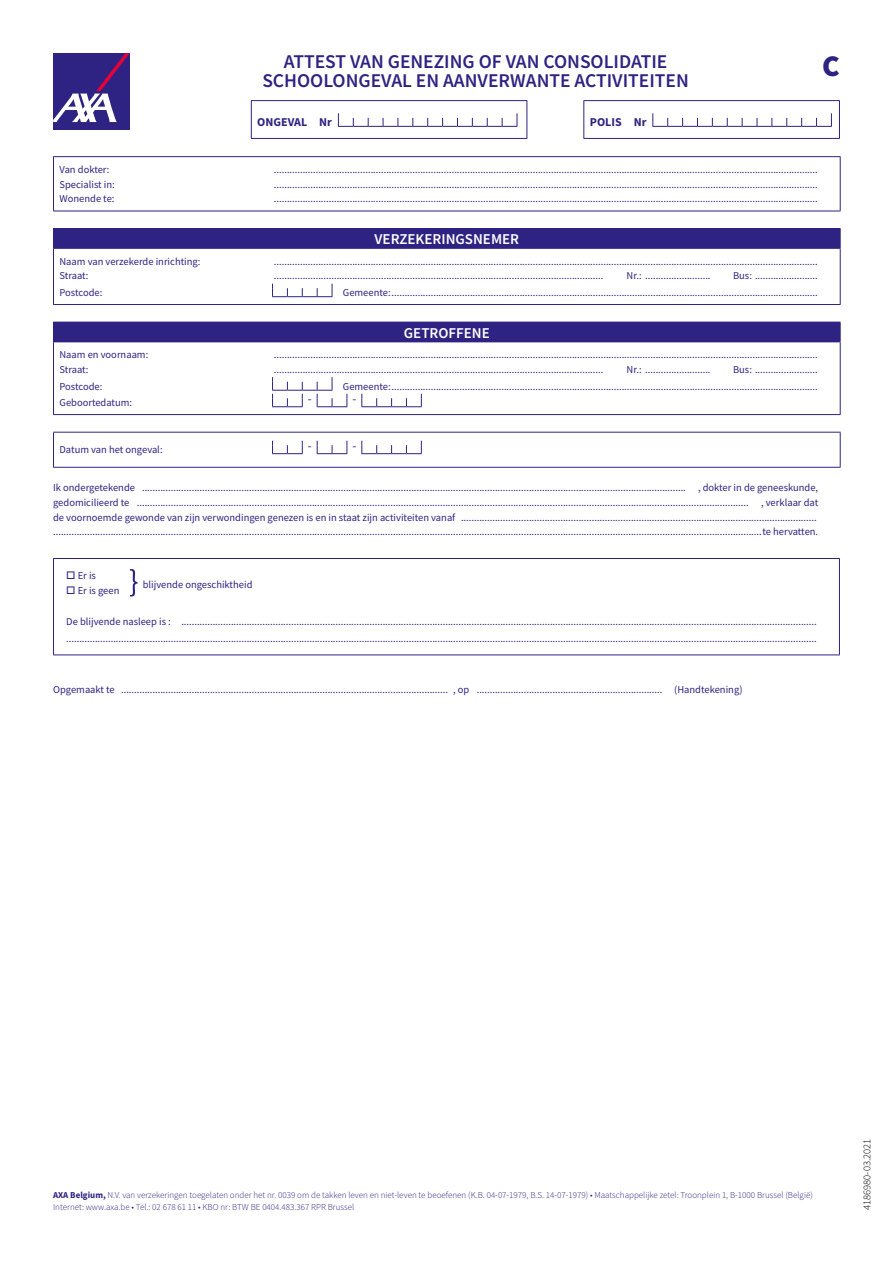
<style>
.page{position:relative;width:893px;height:1263px;background:#fff}
.page>*{position:absolute;margin:0;border:0;box-sizing:border-box;transform-origin:0 0}
.t1{font:900 30px "Source Sans Pro";color:#2e2382}
.t2{font:600 19.5px/19.5px "Source Sans Pro";color:#2e2382;text-align:center}
.t3{font:600 15px "Source Sans Pro";color:#fff}
.t4{font:12.75px "Source Sans Pro";color:#2e2382}
.t5{font:700 12px "Source Sans Pro";color:#2e2382}
.t6{font:10.5px/14.7px "Source Sans Pro";color:#2e2382}
.t7{font:300 10.5px "Source Sans Pro";color:#000}
.t8{font:300 9px/12px "Source Sans Pro";color:#2e2382}
.s1{font-weight:700}
</style>
<div class="page">
<hr style="left:53px;top:157px;width:1px;height:54px;background:#2e2382">
<hr style="left:53px;top:156px;width:788px;height:1px;background:#2e2382">
<hr style="left:840px;top:157px;width:1px;height:54px;background:#2e2382">
<hr style="left:53px;top:211px;width:788px;height:1px;background:#2e2382">
<div style="left:54px;top:229px;width:786px;height:19px;background:#2e2382"></div>
<svg style="left:53px;top:229px;width:1px;height:19px"></svg>
<hr style="left:53px;top:228px;width:788px;height:1px;background:#2e2382">
<svg style="left:840px;top:229px;width:1px;height:19px"></svg>
<hr style="left:53px;top:249px;width:1px;height:55px;background:#2e2382">
<hr style="left:53px;top:248px;width:788px;height:1px;background:#2e2382">
<hr style="left:840px;top:249px;width:1px;height:55px;background:#2e2382">
<hr style="left:53px;top:304px;width:788px;height:1px;background:#2e2382">
<svg style="left:272px;top:284px;width:61px;height:13px"></svg>
<div style="left:54px;top:322px;width:786px;height:20px;background:#2e2382"></div>
<svg style="left:53px;top:323px;width:1px;height:18px"></svg>
<hr style="left:53px;top:322px;width:788px;height:1px;background:#2e2382">
<svg style="left:840px;top:322px;width:1px;height:19px"></svg>
<hr style="left:53px;top:342px;width:1px;height:72px;background:#2e2382">
<hr style="left:53px;top:341px;width:788px;height:1px;background:#2e2382">
<hr style="left:840px;top:342px;width:1px;height:72px;background:#2e2382">
<hr style="left:53px;top:414px;width:788px;height:1px;background:#2e2382">
<svg style="left:272px;top:377px;width:76px;height:30px"></svg>
<svg style="left:361px;top:394px;width:61px;height:13px"></svg>
<hr style="left:53px;top:433px;width:1px;height:34px;background:#2e2382">
<hr style="left:53px;top:432px;width:788px;height:1px;background:#2e2382">
<hr style="left:840px;top:433px;width:1px;height:34px;background:#2e2382">
<hr style="left:53px;top:467px;width:788px;height:1px;background:#2e2382">
<svg style="left:272px;top:441px;width:31px;height:13px"></svg>
<svg style="left:317px;top:441px;width:31px;height:13px"></svg>
<svg style="left:361px;top:441px;width:61px;height:13px"></svg>
<hr style="left:53px;top:558px;width:787px;height:1px;background:#2e2382">
<hr style="left:53px;top:559px;width:1px;height:95px;background:#2e2382">
<hr style="left:839px;top:559px;width:1px;height:95px;background:#2e2382">
<hr style="left:53px;top:654px;width:787px;height:1px;background:#2e2382">
<svg style="left:130px;top:569px;width:7px;height:27px"></svg>
<div style="left:53px;top:53px;width:77px;height:77px;background:#2e2382"></div>
<svg style="left:53px;top:53px;width:77px;height:69px"></svg>
<hr style="left:251px;top:101px;width:1px;height:37px;background:#2e2382">
<hr style="left:526px;top:101px;width:1px;height:37px;background:#2e2382">
<hr style="left:583px;top:101px;width:1px;height:37px;background:#2e2382">
<hr style="left:251px;top:100px;width:276px;height:1px;background:#2e2382">
<hr style="left:583px;top:100px;width:257px;height:1px;background:#2e2382">
<hr style="left:839px;top:101px;width:1px;height:37px;background:#2e2382">
<hr style="left:251px;top:138px;width:276px;height:1px;background:#2e2382">
<hr style="left:583px;top:138px;width:257px;height:1px;background:#2e2382">
<svg style="left:338px;top:113px;width:180px;height:14px"></svg>
<svg style="left:652px;top:113px;width:180px;height:14px"></svg>
<h2 class="t2" style="left:262px;top:51px;width:428px">ATTEST VAN GENEZING OF VAN CONSOLIDATIE<br>SCHOOLONGEVAL EN AANVERWANTE ACTIVITEITEN</h2>
<p class="t5" style="left:257px;top:114px;width:76px">ONGEVAL Nr</p>
<p class="t5" style="left:590px;top:114px;width:58px">POLIS Nr</p>
<h1 class="t1" style="left:822px;top:45px;width:19px">C</h1>
<p class="t6" style="left:60px;top:162px;width:51px">Van dokter:</p>
<p class="t6" style="left:274px;top:162px;width:545px">................................................................................................................................................................................................................</p>
<p class="t6" style="left:60px;top:177px;width:57px">Specialist in:</p>
<p class="t6" style="left:274px;top:177px;width:545px">................................................................................................................................................................................................................</p>
<p class="t6" style="left:60px;top:192px;width:56px">Wonende te:</p>
<p class="t6" style="left:274px;top:192px;width:545px">................................................................................................................................................................................................................</p>
<h3 class="t3" style="left:375px;top:229px;width:146px">VERZEKERINGSNEMER</h3>
<p class="t6" style="left:60px;top:254px;width:142px">Naam van verzekerde inrichting:</p>
<p class="t6" style="left:274px;top:254px;width:545px">................................................................................................................................................................................................................</p>
<p class="t6" style="left:60px;top:269px;width:31px">Straat:</p>
<p class="t6" style="left:274px;top:269px;width:331px">..............................................................................................................................</p>
<p class="t6" style="left:627px;top:269px;width:85px">Nr.: .........................</p>
<p class="t6" style="left:733px;top:269px;width:86px">Bus: ........................</p>
<p class="t6" style="left:60px;top:285px;width:44px">Postcode:</p>
<p class="t6" style="left:343px;top:285px;width:476px">Gemeente:...................................................................................................................................................................</p>
<h3 class="t3" style="left:404px;top:323px;width:87px">GETROFFENE</h3>
<p class="t6" style="left:60px;top:347px;width:90px">Naam en voornaam:</p>
<p class="t6" style="left:274px;top:347px;width:545px">................................................................................................................................................................................................................</p>
<p class="t6" style="left:60px;top:362px;width:31px">Straat:</p>
<p class="t6" style="left:274px;top:362px;width:331px">..............................................................................................................................</p>
<p class="t6" style="left:627px;top:362px;width:85px">Nr.: .........................</p>
<p class="t6" style="left:733px;top:362px;width:86px">Bus: ........................</p>
<p class="t6" style="left:60px;top:379px;width:44px">Postcode:</p>
<p class="t6" style="left:343px;top:379px;width:476px">Gemeente:...................................................................................................................................................................</p>
<p class="t6" style="left:60px;top:395px;width:74px">Geboortedatum:</p>
<p class="t4" style="left:308px;top:391px;width:5px">-</p>
<p class="t4" style="left:352px;top:391px;width:5px">-</p>
<p class="t6" style="left:60px;top:442px;width:105px">Datum van het ongeval:</p>
<p class="t4" style="left:308px;top:438px;width:5px">-</p>
<p class="t4" style="left:352px;top:438px;width:5px">-</p>
<p class="t6" style="left:53px;top:480px;width:767px">Ik ondergetekende ................................................................................................................................................................................................................ , dokter in de geneeskunde, gedomicilieerd te .......................................................................................................................................................................................................................................... , verklaar dat de voornoemde gewonde van zijn verwondingen genezen is en in staat zijn activiteiten vanaf ........................................................................................................................................ ...............................................................................................................................................................................................................................................................................te hervatten.</p>
<p class="t6" style="left:66px;top:568px;width:31px">□ Er is</p>
<p class="t6" style="left:66px;top:583px;width:55px">□ Er is geen</p>
<p class="t6" style="left:143px;top:577px;width:111px">blijvende ongeschiktheid</p>
<p class="t6" style="left:66px;top:613px;width:752px;line-height:17px">De blijvende nasleep is : ................................................................................................................................................................................................................................................... ...............................................................................................................................................................................................................................................................................................</p>
<p class="t6" style="left:53px;top:683px;width:691px">Opgemaakt te ............................................................................................................................. , op ....................................................................... (Handtekening)</p>
<p class="t8" style="left:53px;top:1189px;width:761px"><span class="s1">AXA Belgium,</span> N.V. van verzekeringen toegelaten onder het nr. 0039 om de takken leven en niet-leven te beoefenen (K.B. 04-07-1979, B.S. 14-07-1979) • Maatschappelijke zetel: Troonplein 1, B-1000 Brussel (België)<br>Internet: www.axa.be • Tel.: 02 678 61 11 • KBO nr: BTW BE 0404.483.367 RPR Brussel</p>
<p class="t7" style="left:860px;top:1210px;width:72px;rotate:-90deg">4186980-03.2021</p>
</div>
